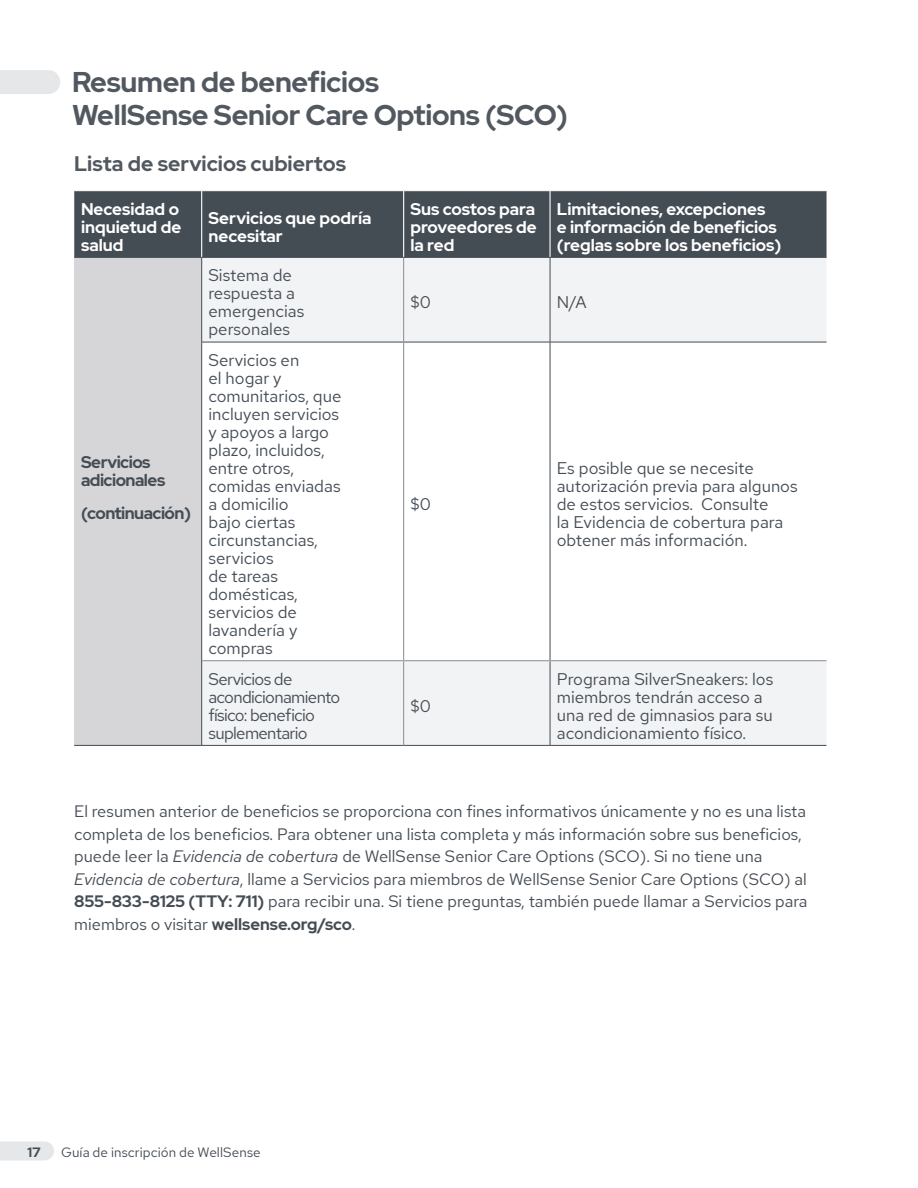
<style>
.page{position:relative;width:918px;height:1188px;background:#fff}
.page>*{position:absolute;margin:0;border:0;box-sizing:border-box;transform-origin:0 0}
.t1{font:700 28.5px/33px "Red Hat Display";letter-spacing:-.01em;color:#525860}
.Green_Bullet_Points{font:700 21px "Red Hat Display";color:#525860}
.Body_A{font:16.8px/18px "Red Hat Text";color:#444c54}
.Table_text{font:700 16.8px/18px "Red Hat Display";color:#fff}
.Body_A-2{font:16.8px/18px "Red Hat Text";letter-spacing:-.04em;color:#444c54}
.t2{font:700 16.8px/18px "Red Hat Display";letter-spacing:-.03em;color:#444c54}
.Body_A-3{font:16.5px/22.5px "Red Hat Text";color:#444c54}
.t3{font:13.5px "Red Hat Text";letter-spacing:.01em;color:#444c54}
.t4{font:700 13.5px "Red Hat Display";color:#444c54}
.s1{font-style:italic}
.s2{font-family:"Red Hat Display";font-weight:700}
</style>
<div class="page">
<svg style="left:0;top:70px;width:60px;height:24px"></svg>
<svg style="left:0;top:1141px;width:54px;height:19px"></svg>
<div style="left:74px;top:191px;width:753px;height:66px;background:#444c54"></div>
<div style="left:74px;top:257px;width:128px;height:488px;background:#d6d6d9"></div>
<div style="left:202px;top:258px;width:625px;height:487px;background:#f2f3f4"></div>
<svg style="left:202px;top:343px;width:625px;height:317px"></svg>
<hr style="left:201px;top:258px;width:1px;height:84px;background:#444c54">
<hr style="left:550px;top:258px;width:1px;height:84px;background:#444c54">
<hr style="left:202px;top:342px;width:202px;height:1px;background:#444c54">
<hr style="left:201px;top:342px;width:1px;height:319px;background:#444c54">
<hr style="left:404px;top:342px;width:146px;height:1px;background:#444c54">
<hr style="left:550px;top:342px;width:277px;height:1px;background:#444c54">
<hr style="left:550px;top:342px;width:1px;height:318px;background:#444c54">
<hr style="left:201px;top:661px;width:1px;height:84px;background:#444c54">
<hr style="left:550px;top:661px;width:1px;height:84px;background:#444c54">
<hr style="left:202px;top:745px;width:202px;height:1px;background:#444c54">
<hr style="left:404px;top:745px;width:146px;height:1px;background:#444c54">
<hr style="left:550px;top:745px;width:277px;height:1px;background:#444c54">
<hr style="left:403px;top:258px;width:1px;height:84px;background:#909197">
<hr style="left:403px;top:342px;width:1px;height:318px;background:#909197">
<hr style="left:202px;top:660px;width:202px;height:1px;background:#909197">
<hr style="left:404px;top:660px;width:146px;height:1px;background:#909197">
<hr style="left:403px;top:661px;width:1px;height:84px;background:#909197">
<hr style="left:550px;top:660px;width:277px;height:1px;background:#909197">
<hr style="left:74px;top:745px;width:128px;height:1px;background:#444c54">
<hr style="left:74px;top:257px;width:128px;height:1px;background:#444c54">
<hr style="left:202px;top:257px;width:202px;height:1px;background:#444c54">
<hr style="left:404px;top:257px;width:146px;height:1px;background:#444c54">
<hr style="left:550px;top:257px;width:277px;height:1px;background:#444c54">
<hr style="left:201px;top:191px;width:1px;height:66px;background:#fff">
<hr style="left:403px;top:191px;width:1px;height:66px;background:#fff">
<hr style="left:549px;top:191px;width:2px;height:66px;background:#fff">
<h1 class="t1" style="left:72px;top:65px;width:498px">Resumen de beneficios<br>WellSense Senior Care Options (SCO)</h1>
<p class="Green_Bullet_Points" style="left:74px;top:150px;width:273px">Lista de servicios cubiertos</p>
<p class="Table_text" style="left:81px;top:200px;width:102px">Necesidad o inquietud de salud</p>
<p class="Table_text" style="left:208px;top:209px;width:165px">Servicios que podría necesitar</p>
<p class="Table_text" style="left:410px;top:200px;width:128px;text-align:justify">Sus costos para proveedores de la red</p>
<p class="Table_text" style="left:557px;top:200px;width:226px">Limitaciones, excepciones<br>e información de beneficios (reglas sobre los beneficios)</p>
<p class="t2" style="left:81px;top:453px;width:86px">Servicios adicionales</p>
<p class="t2" style="left:81px;top:504px;width:111px">(continuación)</p>
<p class="Body_A" style="left:208px;top:266px;width:97px">Sistema de respuesta a emergencias personales</p>
<p class="Body_A" style="left:208px;top:351px;width:135px">Servicios en<br>el hogar y comunitarios, que incluyen servicios y apoyos a largo plazo, incluidos, entre otros, comidas enviadas a domicilio<br>bajo ciertas circunstancias, servicios<br>de tareas domésticas, servicios de lavandería y compras</p>
<p class="Body_A-2" style="left:208px;top:670px;width:133px">Servicios de acondicionamiento físico: beneficio suplementario</p>
<p class="Body_A" style="left:410px;top:293px;width:22px">$0</p>
<p class="Body_A" style="left:557px;top:293px;width:31px">N/A</p>
<p class="Body_A" style="left:410px;top:495px;width:22px">$0</p>
<p class="Body_A" style="left:410px;top:697px;width:22px">$0</p>
<p class="Body_A" style="left:557px;top:459px;width:242px">Es posible que se necesite autorización previa para algunos de estos servicios. Consulte<br>la Evidencia de cobertura para obtener más información.</p>
<p class="Body_A" style="left:557px;top:670px;width:218px">Programa SilverSneakers: los miembros tendrán acceso a una red de gimnasios para su acondicionamiento físico.</p>
<p class="Body_A-3" style="left:74px;top:800px;width:735px">El resumen anterior de beneficios se proporciona con fines informativos únicamente y no es una lista completa de los beneficios. Para obtener una lista completa y más información sobre sus beneficios, puede leer la <span class="s1">Evidencia de cobertura</span> de WellSense Senior Care Options (SCO). Si no tiene una <span class="s1">Evidencia de cobertura</span>, llame a Servicios para miembros de WellSense Senior Care Options (SCO) al <span class="s2">855-833-8125 (TTY: 711)</span> para recibir una. Si tiene preguntas, también puede llamar a Servicios para miembros o visitar <span class="s2">wellsense.org/sco</span>.</p>
<p class="t4" style="left:27px;top:1143px;width:15px">17</p>
<p class="t3" style="left:61px;top:1143px;width:201px">Guía de inscripción de WellSense</p>
</div>
